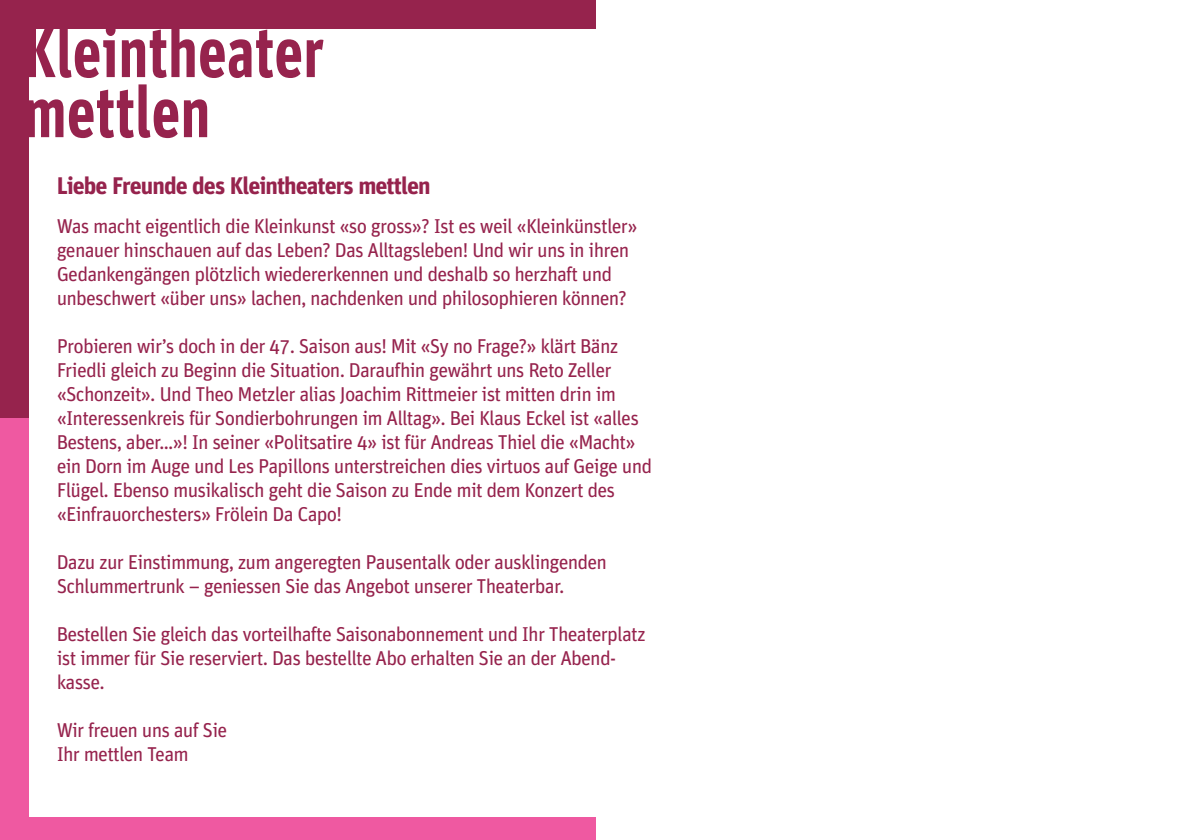
<style>
.page{position:relative;width:1191px;height:840px;background:#fff}
.page>*{position:absolute;margin:0;border:0;box-sizing:border-box;transform-origin:0 0}
.t1{font:72px/60px "Unit Bold TF";color:#96234d;scale:.8 1}
.t2{font:24px "Unit Bold TF";letter-spacing:-.04em;color:#96234d}
.t3{font:20px/24px "Unit Regular TF";letter-spacing:-.04em;color:#96234d}
</style>
<div class="page">
<div style="left:0;top:0;width:28px;height:418px;background:#96234d"></div>
<div style="left:0;top:0;width:595px;height:28px;background:#96234d"></div>
<div style="left:0;top:816px;width:595px;height:23px;background:#ef59a1"></div>
<div style="left:0;top:418px;width:28px;height:410px;background:#ef59a1"></div>
<h1 class="t1" style="left:23px;top:21px;width:378px">Kleintheater mettlen</h1>
<p class="t2" style="left:57px;top:170px;width:375px">Liebe Freunde des Kleintheaters mettlen</p>
<p class="t3" style="left:57px;top:213px;width:582px">Was macht eigentlich die Kleinkunst «so gross»? Ist es weil «Kleinkünstler» genauer hinschauen auf das Leben? Das Alltagsleben! Und wir uns in ihren Gedankengängen plötzlich wiedererkennen und deshalb so herzhaft und unbeschwert «über uns» lachen, nachdenken und philosophieren können?</p>
<p class="t3" style="left:57px;top:333px;width:597px">Probieren wir’s doch in der 47. Saison aus! Mit «Sy no Frage?» klärt Bänz Friedli gleich zu Beginn die Situation. Daraufhin gewährt uns Reto Zeller «Schonzeit». Und Theo Metzler alias Joachim Rittmeier ist mitten drin im «Interessenkreis für Sondierbohrungen im Alltag». Bei Klaus Eckel ist «alles Bestens, aber…»! In seiner «Politsatire 4» ist für Andreas Thiel die «Macht» ein Dorn im Auge und Les Papillons unterstreichen dies virtuos auf Geige und Flügel. Ebenso musikalisch geht die Saison zu Ende mit dem Konzert des «Einfrauorchesters» Frölein Da Capo!</p>
<p class="t3" style="left:57px;top:549px;width:552px">Dazu zur Einstimmung, zum angeregten Pausentalk oder ausklingenden<br>Schlummertrunk – geniessen Sie das Angebot unserer Theaterbar.</p>
<p class="t3" style="left:57px;top:621px;width:590px">Bestellen Sie gleich das vorteilhafte Saisonabonnement und Ihr Theaterplatz ist immer für Sie reserviert. Das bestellte Abo erhalten Sie an der Abend&shy;kasse.</p>
<p class="t3" style="left:57px;top:717px;width:172px">Wir freuen uns auf Sie<br>Ihr mettlen Team</p>
</div>
